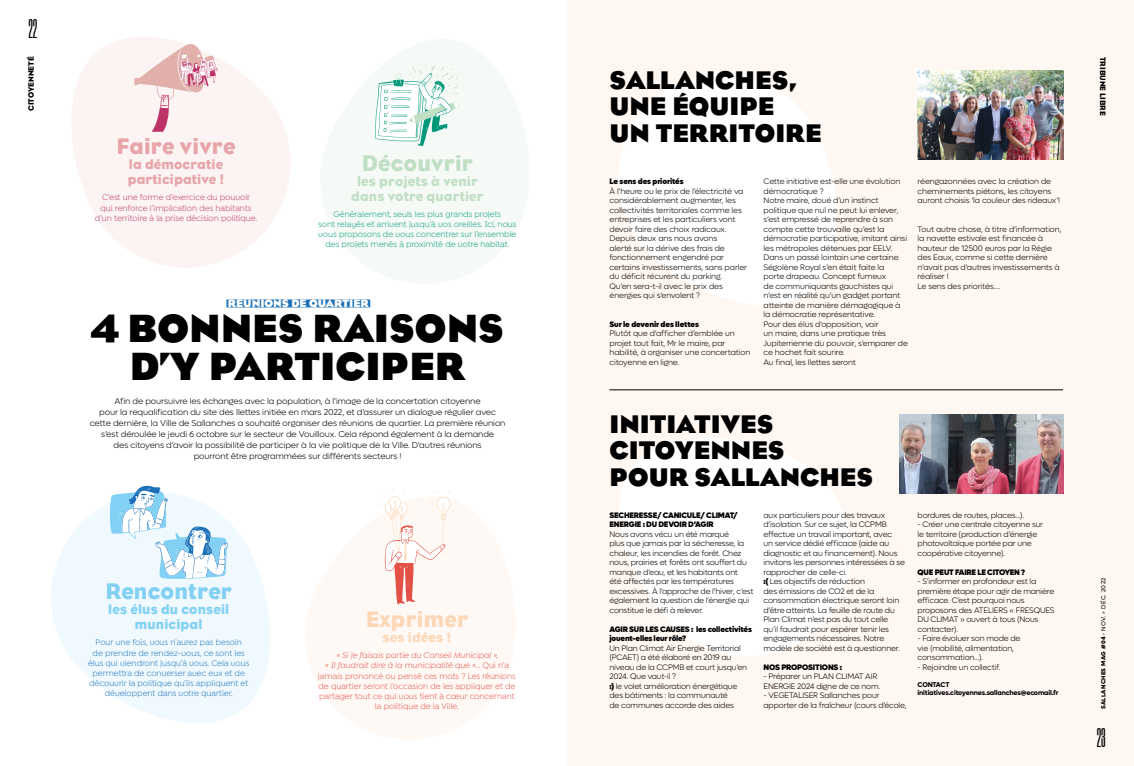
<style>
.page{position:relative;width:1134px;height:766px;background:#fff}
.page>*{position:absolute;margin:0;border:0;box-sizing:border-box;transform-origin:0 0}
.titre{font:700 40.1px/37.8px "Eagle";color:#000;text-align:center}
.titre-2{font:700 26px/26.8px "Eagle";color:#000}
.body{font:23px "Eagle";letter-spacing:.01em;color:#83d0f5}
.body-2{font:23px "Eagle";letter-spacing:.01em;color:#e7a5a9}
.body-3{font:23px "Eagle";letter-spacing:.01em;color:#c1dfc4}
.body-4{font:23px "Eagle";letter-spacing:.01em;color:#fcd7b8}
.t1{font:500 20px "Tusker Grotesk 2500";color:#000}
.body-5{font:14px/15px "Eagle";letter-spacing:.01em;color:#c1dfc4;text-align:center}
.body-6{font:14px/15px "Eagle";letter-spacing:.01em;color:#e7a5a9}
.body-7{font:14px/15px "Eagle";letter-spacing:.01em;color:#83d0f5;text-align:center}
.body-8{font:14px "Eagle";letter-spacing:.01em;color:#fcd7b8}
.t2{font:700 11px "Eagle";color:#fff}
.t3{font:300 8.5px/10.8px "Lufga";letter-spacing:-.01em;color:#000;text-align:center}
.body-9{font:8.5px/10.2px "Isidora Sans Alt";color:#e25046;text-align:center}
.body-10{font:8.5px/10.2px "Isidora Sans Alt";color:#1d71b8;text-align:center}
.body-11{font:8.5px/10.2px "Isidora Sans Alt";color:#009879;text-align:center}
.body-12{font:8.5px/10.2px "Isidora Sans Alt";color:#bd3267;text-align:center}
.t4{font:300 8px/9.5px "Lufga";letter-spacing:-.025em;color:#000}
.t5{font:900 8px/9.5px "Lufga";letter-spacing:-.025em;color:#000}
.rubrique{font:8px "Eagle";color:#000}
.t6{font:700 7px/8px "Lufga";letter-spacing:-.025em;color:#000}
.t7{font:800 6px "Lufga";letter-spacing:.05em;color:#000}
.s1{font-style:italic}
.s2{font-weight:900}
.s3{font-weight:400}
</style>
<div class="page">
<svg style="left:51px;top:503px;width:219px;height:220px;fill:#eff9fe"></svg>
<svg style="left:72px;top:37px;width:218px;height:230px;fill:#fbf4f3"></svg>
<div style="left:567px;top:0;width:567px;height:765px;background:#fff7f1"></div>
<svg style="left:618px;top:74px;width:219px;height:231px;fill:#fff"></svg>
<svg style="left:619px;top:438px;width:232px;height:218px;fill:#fff"></svg>
<img style="left:917px;top:71px;width:146px;height:88px">
<img style="left:899px;top:415px;width:164px;height:78px">
<hr style="left:609px;top:389px;width:454px;height:1px;background:#000">
<div style="left:226px;top:299px;width:144px;height:8px;background:#1d71b8"></div>
<svg style="left:377px;top:488px;width:80px;height:116px"></svg>
<svg style="left:110px;top:485px;width:118px;height:94px"></svg>
<svg style="left:134px;top:44px;width:84px;height:88px"></svg>
<svg style="left:375px;top:66px;width:85px;height:80px"></svg>
<h3 class="t1" style="left:28px;top:17px;width:10px">22</h3>
<p class="rubrique" style="left:26px;top:111px;width:56px;rotate:-90deg">CITOYENNETÉ</p>
<p class="body-2" style="left:117px;top:132px;width:120px">Faire vivre</p>
<p class="body-6" style="left:128px;top:157px;width:98px">la démocratie participative !</p>
<p class="body-12" style="left:95px;top:192px;width:164px">C’est une forme d’exercice du pouvoir qui renforce l’implication des habitants d’un territoire à la prise décision politique.</p>
<p class="body-3" style="left:362px;top:148px;width:113px">Découvrir</p>
<p class="body-5" style="left:351px;top:173px;width:134px">les projets à venir dans votre quartier</p>
<p class="body-11" style="left:318px;top:209px;width:200px">Généralement, seuls les plus grands projets<br>sont relayés et arrivent jusqu’à vos oreilles. Ici, nous vous proposons de vous concentrer sur l’ensemble des projets menés à proximité de votre habitat.</p>
<p class="t2" style="left:228px;top:297px;width:142px">RÉUNIONS DE QUARTIER</p>
<p class="titre" style="left:91px;top:308px;width:414px">4 BONNES RAISONS<br>D’Y PARTICIPER</p>
<p class="t3" style="left:90px;top:396px;width:417px">Afin de poursuivre les échanges avec la population, à l’image de la concertation citoyenne<br>pour la requalification du site des Ilettes initiée en mars 2022, et d’assurer un dialogue régulier avec cette dernière, la Ville de Sallanches a souhaité organiser des réunions de quartier. La première réunion s’est déroulée le jeudi 6 octobre sur le secteur de Vouilloux. Cela répond également à la demande<br>des citoyens d’avoir la possibilité de participer à la vie politique de la Ville. D'autres réunions<br>pourront être programmées sur différents secteurs !</p>
<p class="body" style="left:106px;top:577px;width:128px">Rencontrer</p>
<p class="body-7" style="left:108px;top:601px;width:123px">les élus du conseil municipal</p>
<p class="body-10" style="left:88px;top:637px;width:163px">Pour une fois, vous n’aurez pas besoin<br>de prendre de rendez-vous, ce sont les élus qui viendront jusqu’à vous. Cela vous permettra de converser avec eux et de découvrir la politique qu’ils appliquent et développent dans votre quartier.</p>
<p class="body-4" style="left:366px;top:604px;width:104px">Exprimer</p>
<p class="body-8" style="left:383px;top:628px;width:70px">ses idées !</p>
<p class="body-9" style="left:318px;top:650px;width:199px"><span class="s1">« Si je faisais partie du Conseil Municipal »,<br>« Il faudrait dire à la municipalité que »...</span> Qui n’a jamais prononcé ou pensé ces mots ? Les réunions de quartier seront l’occasion de les appliquer et de partager tout ce qui vous tient à cœur concernant la politique de la Ville.</p>
<p class="titre-2" style="left:609px;top:66px;width:214px">SALLANCHES,<br>UNE ÉQUIPE<br>UN TERRITOIRE</p>
<p class="t5" style="left:609px;top:177px;width:76px">Le sens des priorités</p>
<p class="t4" style="left:609px;top:186px;width:135px">À l’heure ou le prix de l’électricité va considérablement augmenter, les collectivités territoriales comme les entreprises et les particuliers vont devoir faire des choix radicaux.</p>
<p class="t4" style="left:609px;top:234px;width:139px">Depuis deux ans nous avons<br>alerté sur la dérive des frais de fonctionnement engendré par certains investissements, sans parler du déficit récurent du parking.</p>
<p class="t4" style="left:609px;top:281px;width:115px">Qu’en sera-t-il avec le prix des énergies qui s’envolent ?</p>
<p class="t5" style="left:609px;top:319px;width:91px">Sur le devenir des Ilettes</p>
<p class="t4" style="left:609px;top:329px;width:142px">Plutôt que d’afficher d’emblée un projet tout fait, Mr le maire, par habilité, à organiser une concertation citoyenne en ligne.</p>
<p class="t4" style="left:763px;top:177px;width:138px">Cette initiative est-elle une évolution démocratique ?</p>
<p class="t4" style="left:763px;top:196px;width:145px">Notre maire, doué d’un instinct politique que nul ne peut lui enlever, s’est empressé de reprendre à son compte cette trouvaille qu’est la démocratie participative, imitant ainsi les métropoles détenues par EELV.</p>
<p class="t4" style="left:763px;top:253px;width:138px">Dans un passé lointain une certaine Ségolène Royal s’en était faite la porte drapeau. Concept fumeux<br>de communiquants gauchistes qui n’est en réalité qu’un gadget portant atteinte de manière démagogique à la démocratie représentative.</p>
<p class="t4" style="left:763px;top:319px;width:146px">Pour des élus d’opposition, voir<br>un maire, dans une pratique très<br>Jupiterrienne du pouvoir, s’emparer de ce hochet fait sourire.</p>
<p class="t4" style="left:763px;top:357px;width:94px">Au final, les Ilettes seront</p>
<p class="t4" style="left:917px;top:177px;width:144px">réengazonnées avec la création de cheminements piétons, les citoyens auront choisis ‘la couleur des rideaux’!</p>
<p class="t4" style="left:917px;top:224px;width:145px">Tout autre chose, à titre d’information, la navette estivale est financée à hauteur de 12500 euros par la Régie des Eaux, comme si cette dernière n’avait pas d’autres investissements à réaliser !</p>
<p class="t4" style="left:917px;top:281px;width:84px">Le sens des priorités....</p>
<p class="titre-2" style="left:609px;top:409px;width:265px">INITIATIVES<br>CITOYENNES<br>POUR SALLANCHES</p>
<p class="t5" style="left:609px;top:510px;width:130px">SECHERESSE/ CANICULE/ CLIMAT/<br>ENERGIE : DU DEVOIR D’AGIR</p>
<p class="t4" style="left:609px;top:529px;width:146px">Nous avons vécu un été marqué<br>plus que jamais par la sécheresse, la chaleur, les incendies de forêt. Chez nous, prairies et forêts ont souffert du manque d’eau, et les habitants ont<br>été affectés par les températures excessives. À l’approche de l’hiver, c’est également la question de l’énergie qui constitue le défi à relever.</p>
<p class="t5" style="left:609px;top:624px;width:144px">AGIR SUR LES CAUSES : les collectivités jouent-elles leur rôle?</p>
<p class="t4" style="left:609px;top:643px;width:139px">Un Plan Climat Air Energie Territorial (PCAET) a été élaboré en 2019 au niveau de la CCPMB et court jusqu’en<br>2024. Que vaut-il ?</p>
<p class="t4" style="left:609px;top:681px;width:129px"><span class="s2">:)</span> le volet amélioration énergétique des bâtiments : la communauté de communes accorde des aides</p>
<p class="t4" style="left:763px;top:510px;width:143px">aux particuliers pour des travaux d’isolation. Sur ce sujet, la CCPMB effectue un travail important, avec<br>un service dédié efficace (aide au diagnostic et au financement). Nous invitons les personnes intéressées à se rapprocher de celle-ci.</p>
<p class="t4" style="left:763px;top:576px;width:138px"><span class="s2">:(</span> Les objectifs de réduction<br>des émissions de CO2 et de la consommation électrique seront loin d’être atteints. La feuille de route du Plan Climat n’est pas du tout celle qu’il faudrait pour espérer tenir les engagements nécessaires. Notre modèle de société est à questionner.</p>
<p class="t5" style="left:763px;top:662px;width:80px">NOS PROPOSITIONS :</p>
<p class="t4" style="left:763px;top:671px;width:118px">- Préparer un PLAN CLIMAT AIR<br>ENERGIE 2024 digne de ce nom.</p>
<p class="t4" style="left:763px;top:690px;width:145px">- VEGETALISER Sallanches pour apporter de la fraîcheur (cours d’école,</p>
<p class="t4" style="left:917px;top:510px;width:108px">bordures de routes, places...).</p>
<p class="t4" style="left:917px;top:519px;width:127px">- Créer une centrale citoyenne sur le territoire (production d’énergie photovoltaïque portée par une coopérative citoyenne).</p>
<p class="t5" style="left:917px;top:567px;width:109px">QUE PEUT FAIRE LE CITOYEN ?</p>
<p class="t4" style="left:917px;top:576px;width:139px">- S’informer en profondeur est la première étape pour agir de manière efficace. C’est pourquoi nous proposons des ATELIERS « FRESQUES<br>DU CLIMAT » ouvert à tous (Nous contacter).</p>
<p class="t4" style="left:917px;top:633px;width:104px">- Faire évoluer son mode de vie (mobilité, alimentation, consommation...).</p>
<p class="t4" style="left:917px;top:662px;width:84px">- Rejoindre un collectif.</p>
<p class="t6" style="left:917px;top:680px;width:142px">CONTACT initiatives.citoyennes.sallanches@ecomail.fr</p>
<p class="rubrique" style="left:1108px;top:57px;width:60px;rotate:90deg">TRIBUNE LIBRE</p>
<p class="t7" style="left:1100px;top:709px;width:133px;rotate:-90deg">SALLANCHES MAG #04 <span class="s3">• NOV. &gt; DÉC. 2022</span></p>
<h3 class="t1" style="left:1097px;top:725px;width:10px">23</h3>
</div>
